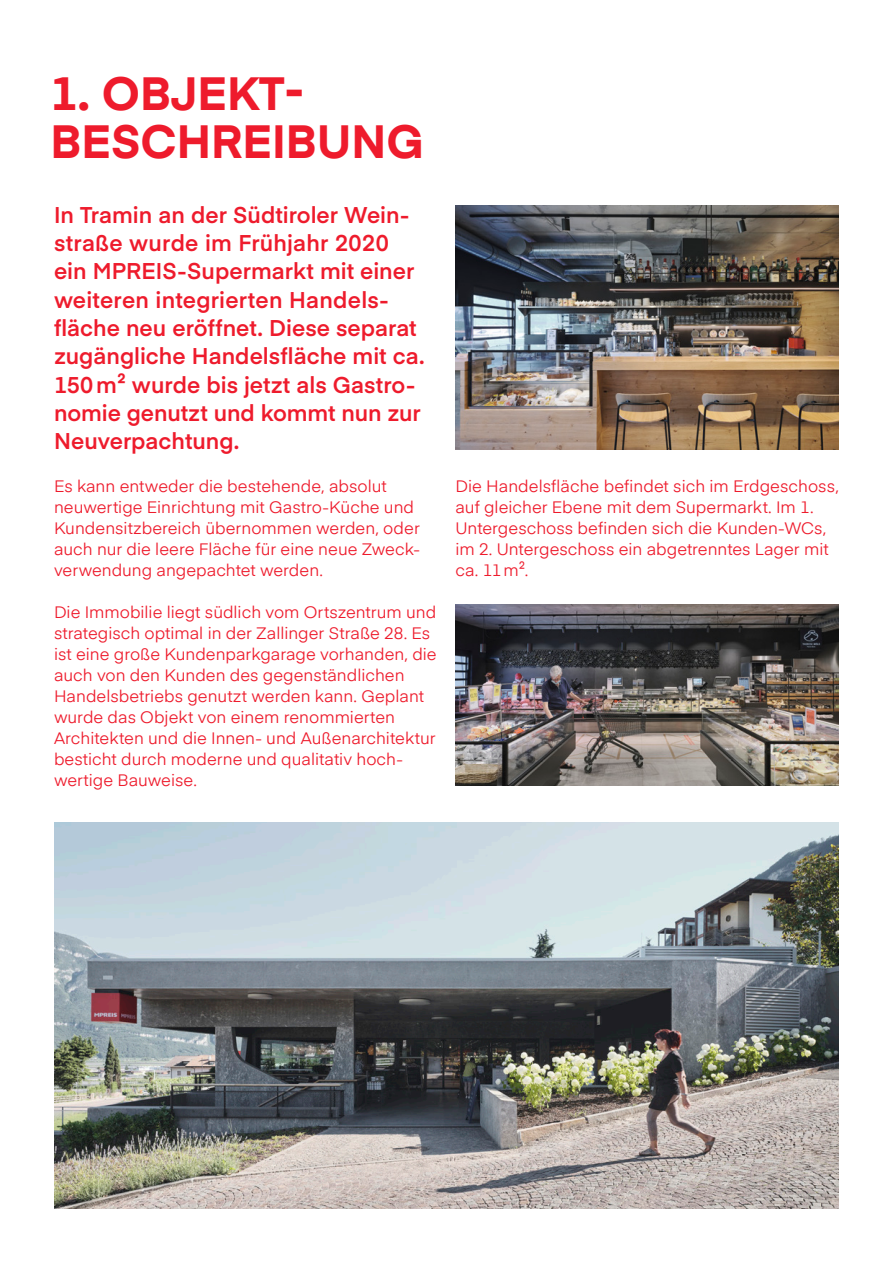
<style>
.page{position:relative;width:893px;height:1263px;background:#fff}
.page>*{position:absolute;margin:0;border:0;box-sizing:border-box;transform-origin:0 0}
.t1{font:700 46.5px/47.7px "Eina 01";color:#ee1b2c}
.t2{font:600 22.5px/28.3px "Eina 01";color:#ee1b2c}
.t3{font:16.5px/21px "Eina 01";color:#ee1b2c}
</style>
<div class="page">
<img style="left:54px;top:822px;width:785px;height:387px">
<img style="left:455px;top:605px;width:384px;height:181px">
<img style="left:455px;top:205px;width:384px;height:245px">
<h1 class="t1" style="left:51px;top:67px;width:375px">1. OBJEKT-<br>BESCHREIBUNG</h1>
<p class="t2" style="left:54px;top:199px;width:372px">In Tramin an der Südtiroler Wein&shy;straße wurde im Frühjahr 2020 ein MPREIS-Supermarkt mit einer weiteren integrierten Handels&shy;fläche neu eröffnet. Diese separat zugängliche Handelsfläche mit ca.<br>150m² wurde bis jetzt als Gastro&shy;nomie genutzt und kommt nun zur<br>Neuverpachtung.</p>
<p class="t3" style="left:54px;top:474px;width:368px">Es kann entweder die bestehende, absolut neuwertige Einrichtung mit Gastro-Küche und Kundensitzbereich übernommen werden, oder auch nur die leere Fläche für eine neue Zweck&shy;verwendung angepachtet werden.</p>
<p class="t3" style="left:54px;top:600px;width:384px">Die Immobilie liegt südlich vom Ortszentrum und strategisch optimal in der Zallinger Straße 28. Es ist eine große Kundenparkgarage vorhanden, die auch von den Kunden des gegenständlichen Handelsbetriebs genutzt werden kann. Geplant wurde das Objekt von einem renommierten Architekten und die Innen- und Außenarchitektur besticht durch moderne und qualitativ hoch&shy;wertige Bauweise.</p>
<p class="t3" style="left:455px;top:474px;width:385px">Die Handelsfläche befindet sich im Erdgeschoss, auf gleicher Ebene mit dem Supermarkt. Im 1.<br>Untergeschoss befinden sich die Kunden-WCs, im 2. Untergeschoss ein abgetrenntes Lager mit ca. 11m².</p>
</div>
